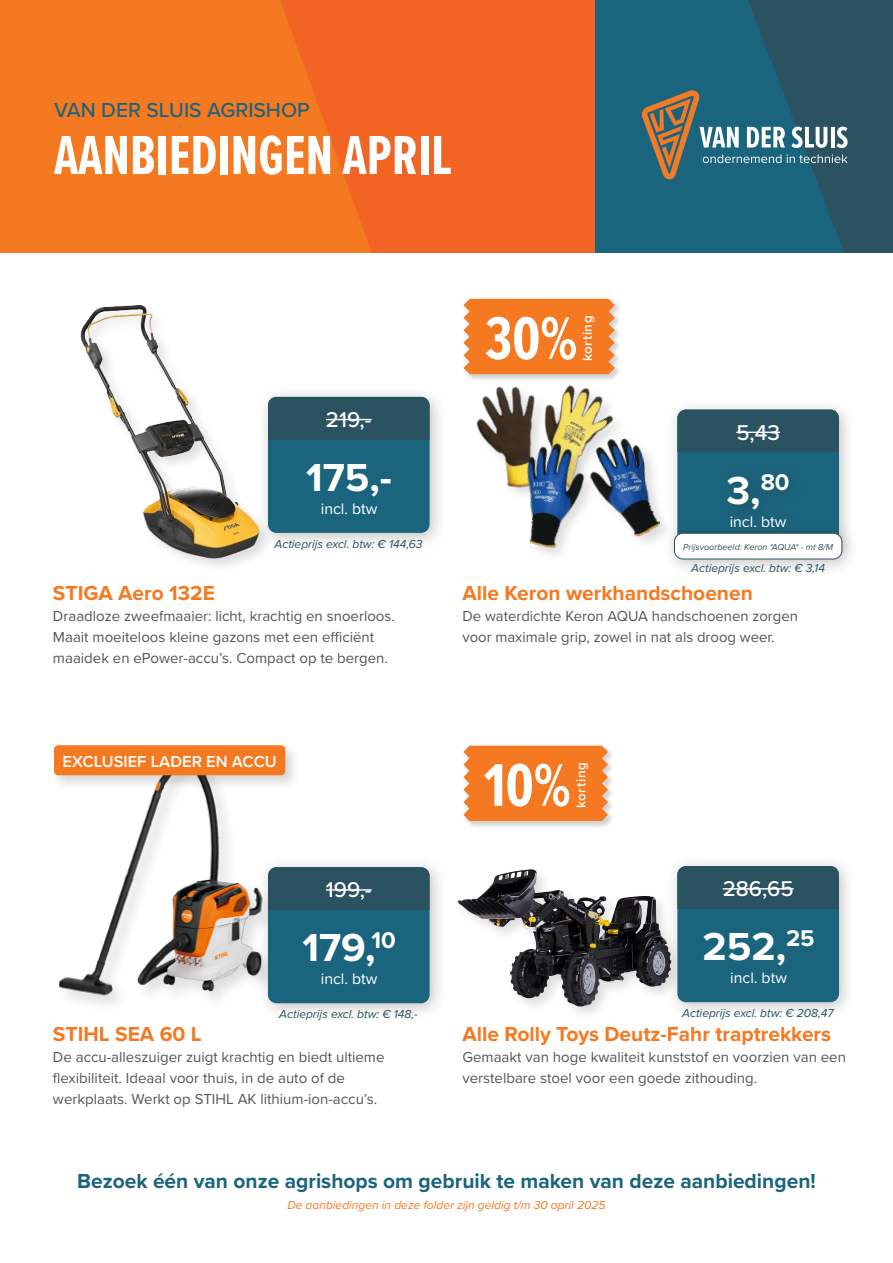
<style>
.page{position:relative;width:893px;height:1263px;background:#fff}
.page>*{position:absolute;margin:0;border:0;box-sizing:border-box;transform-origin:0 0}
.Aanbieding_bijschrift{font:700 62.4px "Proxima Nova Ex Cn";color:#fff}
.Heading{font:700 57px "Proxima Nova Ex Cn";color:#fff}
.Nieuwe_Prijs{font:700 40.5px "Proxima Nova";color:#fff}
.t1{font:500 22.2px "Proxima Nova";color:#fff}
.Producttitel{font:700 21px "Proxima Nova";color:#f47921}
.Producttitel-2{font:700 21px "Proxima Nova";color:#1b647d}
.Subheading{font:500 21px "Proxima Nova";color:#1b647d}
.Aanbieding_bijschrift-2{font:600 16.5px "Proxima Nova";color:#fff}
.BTW{font:15.9px "Proxima Nova";color:#fff}
.Productbeschrijving{font:15px/21px "Proxima Nova";color:#545557}
.Aanbieding_bijschrift-3{font:600 13.35px "Proxima Nova";letter-spacing:.05em;color:#fff}
.Prijs_ex_btw{font:italic 12px "Proxima Nova";color:#2b5260}
.Voetnoot___bijschrift{font:italic 12px "Proxima Nova";color:#f47921}
.Prijs_bijschrift{font:italic 9px "Proxima Nova";color:#2c5260}
</style>
<div class="page">
<img style="left:80px;top:305px;width:182px;height:260px">
<svg style="left:0;top:0;width:595px;height:253px;background:#f36f22"></svg>
<div style="left:595px;top:0;width:47px;height:253px;background:#1b647d"></div>
<svg style="left:642px;top:0;width:251px;height:253px;background:#2e6273"></svg>
<img style="left:59px;top:790px;width:198px;height:209px">
<div style="left:257px;top:856px;width:190px;height:164px;background:#231f20;opacity:.27"></div>
<div style="left:268px;top:867px;width:162px;height:136px;background:#1b647d;border-radius:9px"></div>
<div style="left:268px;top:867px;width:162px;height:43px;background:#2b5260"></div>
<hr style="left:326px;top:889px;width:46px;height:2px;background:#fff">
<div style="left:51px;top:742px;width:250px;height:48px;background:#231f20;opacity:.18"></div>
<div style="left:54px;top:745px;width:231px;height:30px;background:#f47921;border-radius:4px"></div>
<div style="left:257px;top:385px;width:190px;height:165px;background:#231f20;opacity:.27"></div>
<div style="left:268px;top:397px;width:162px;height:136px;background:#1b647d;border-radius:9px"></div>
<div style="left:268px;top:397px;width:162px;height:42px;background:#2b5260"></div>
<hr style="left:326px;top:419px;width:46px;height:1px;background:#fff">
<div style="left:462px;top:744px;width:153px;height:85px;background:#231f20;opacity:.2"></div>
<div style="left:463px;top:746px;width:145px;height:75px;background:#f47921"></div>
<img style="left:457px;top:824px;width:209px;height:186px">
<div style="left:666px;top:398px;width:190px;height:165px;background:#231f20;opacity:.27"></div>
<div style="left:677px;top:410px;width:162px;height:136px;background:#1b647d;border-radius:9px"></div>
<div style="left:677px;top:410px;width:162px;height:42px;background:#2b5260"></div>
<hr style="left:736px;top:432px;width:44px;height:1px;background:#fff">
<div style="left:663px;top:522px;width:196px;height:54px;background:#231f20;opacity:.27"></div>
<div style="left:674px;top:533px;width:168px;height:26px;background:#fff;border-radius:9px"></div>
<div style="left:674px;top:533px;width:168px;height:26px;border:1px solid #2c5260;border-radius:9px"></div>
<div style="left:666px;top:855px;width:190px;height:164px;background:#231f20;opacity:.27"></div>
<div style="left:677px;top:866px;width:162px;height:136px;background:#1b647d;border-radius:9px"></div>
<div style="left:677px;top:866px;width:162px;height:43px;background:#2b5260"></div>
<hr style="left:723px;top:888px;width:71px;height:1px;background:#fff">
<img style="left:436px;top:385px;width:183px;height:151px">
<div style="left:525px;top:436px;width:149px;height:126px;background:#fff"></div>
<img style="left:517px;top:432px;width:146px;height:119px">
<div style="left:462px;top:297px;width:160px;height:85px;background:#231f20;opacity:.2"></div>
<div style="left:463px;top:299px;width:152px;height:75px;background:#f47921"></div>
<p class="Subheading" style="left:54px;top:94px;width:257px">VAN DER SLUIS AGRISHOP</p>
<p class="Heading" style="left:54px;top:114px;width:399px">AANBIEDINGEN APRIL</p>
<p class="t1" style="left:326px;top:403px;width:47px">219,-</p>
<p class="Nieuwe_Prijs" style="left:306px;top:447px;width:87px">175,-</p>
<p class="BTW" style="left:321px;top:497px;width:58px">incl. btw</p>
<p class="Prijs_ex_btw" style="left:275px;top:535px;width:150px">Actieprijs excl. btw: € 144,63</p>
<p class="Producttitel" style="left:53px;top:577px;width:163px">STIGA Aero 132E</p>
<p class="Productbeschrijving" style="left:53px;top:605px;width:343px">Draadloze zweefmaaier: licht, krachtig en snoerloos.<br>Maait moeiteloos kleine gazons met een efficiënt maaidek en ePower-accu’s. Compact op te bergen.</p>
<p class="Aanbieding_bijschrift-2" style="left:63px;top:749px;width:216px">EXCLUSIEF LADER EN ACCU</p>
<p class="t1" style="left:326px;top:873px;width:47px">199,-</p>
<p class="Nieuwe_Prijs" style="left:303px;top:917px;width:95px">179,<sup>10</sup></p>
<p class="BTW" style="left:321px;top:967px;width:58px">incl. btw</p>
<p class="Prijs_ex_btw" style="left:279px;top:1005px;width:140px">Actieprijs excl. btw: € 148,-</p>
<p class="Producttitel" style="left:53px;top:1018px;width:150px">STIHL SEA 60 L</p>
<p class="Productbeschrijving" style="left:53px;top:1046px;width:333px">De accu-alleszuiger zuigt krachtig en biedt ultieme flexibiliteit. Ideaal voor thuis, in de auto of de werkplaats. Werkt op STIHL AK lithium-ion-accu’s.</p>
<p class="Aanbieding_bijschrift" style="left:485px;top:293px;width:94px">30%</p>
<p class="Aanbieding_bijschrift-3" style="left:578px;top:361px;width:47px;rotate:-90deg">korting</p>
<p class="t1" style="left:736px;top:416px;width:45px">5,43</p>
<p class="Nieuwe_Prijs" style="left:726px;top:460px;width:65px">3,<sup>80</sup></p>
<p class="BTW" style="left:730px;top:510px;width:58px">incl. btw</p>
<p class="Prijs_bijschrift" style="left:683px;top:540px;width:152px">Prijsvoorbeeld: Keron *AQUA* - mt 8/M</p>
<p class="Prijs_ex_btw" style="left:691px;top:559px;width:135px">Actieprijs excl. btw: € 3,14</p>
<p class="Producttitel" style="left:462px;top:577px;width:292px">Alle Keron werkhandschoenen</p>
<p class="Productbeschrijving" style="left:462px;top:605px;width:337px">De waterdichte Keron AQUA handschoenen zorgen voor maximale grip, zowel in nat als droog weer.</p>
<p class="Aanbieding_bijschrift" style="left:484px;top:740px;width:88px">10%</p>
<p class="Aanbieding_bijschrift-3" style="left:571px;top:808px;width:47px;rotate:-90deg">korting</p>
<p class="t1" style="left:723px;top:872px;width:73px">286,65</p>
<p class="Nieuwe_Prijs" style="left:702px;top:916px;width:114px">252,<sup>25</sup></p>
<p class="BTW" style="left:730px;top:966px;width:58px">incl. btw</p>
<p class="Prijs_ex_btw" style="left:682px;top:1004px;width:153px">Actieprijs excl. btw: € 208,47</p>
<p class="Producttitel" style="left:462px;top:1018px;width:370px">Alle Rolly Toys Deutz-Fahr traptrekkers</p>
<p class="Productbeschrijving" style="left:462px;top:1046px;width:385px">Gemaakt van hoge kwaliteit kunststof en voorzien van een verstelbare stoel voor een goede zithouding.</p>
<p class="Producttitel-2" style="left:77px;top:1165px;width:740px">Bezoek één van onze agrishops om gebruik te maken van deze aanbiedingen!</p>
<p class="Voetnoot___bijschrift" style="left:287px;top:1196px;width:320px">De aanbiedingen in deze folder zijn geldig t/m 30 april 2025</p>
</div>
